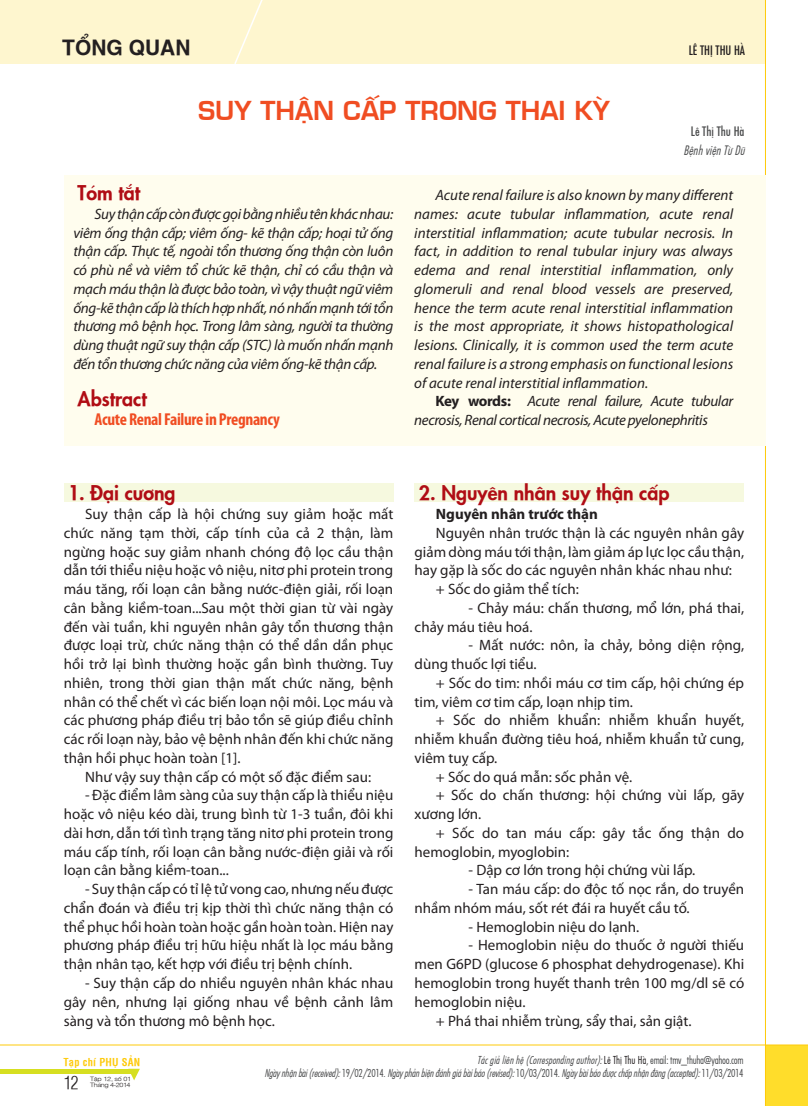
<style>
.page{position:relative;width:808px;height:1106px;background:#fff}
.page>*{position:absolute;margin:0;border:0;box-sizing:border-box;transform-origin:0 0}
.t1{font:25.5px "SFU Eurostile Demi";color:#f04d22}
.t2{font:700 21px "SFU Helvetica";color:#231f20}
.t3{font:800 19.5px "SFU Futura";color:#b00d15}
.t4{font:300 condensed 17.55px "SFU Helvetica";color:#231f20}
.t5{font:700 condensed 17.25px "Myriad Pro";letter-spacing:-.02em;color:#f04d22}
.t6{font:15px/18.8px "Myriad Pro";color:#231f20;text-align:justify}
.t7{font:italic 15px/18.8px "Myriad Pro";letter-spacing:-.02em;color:#231f20;text-align:justify}
.t8{font:700 15px "Myriad Pro";color:#231f20}
.t9{font:italic 300 condensed 14.25px "SFU Function";color:#4b4c4d}
.t10{font:14.25px "SFU Function Condensed";color:#231f20}
.t11{font:14.25px "SFU Function Condensed";color:#4b4c4d}
.t12{font:italic 300 condensed 12px/12.8px "SFU Function";letter-spacing:-.025em;color:#4b4c4d;text-align:right}
.t13{font:700 condensed 10.5px "SFU Helvetica";letter-spacing:.025em;color:#feca0a}
.t14{font:300 6px/6px "SFU Helvetica";letter-spacing:-.05em;color:#231f20;scale:1.19 1}
.s1{font-weight:700;font-style:normal}
.s2{font-style:normal;color:#231f20}
.s3{font-style:normal}
</style>
<div class="page">
<div style="left:415px;top:483px;width:329px;height:19px;background:#f6f9df"></div>
<div style="left:0;top:0;width:765px;height:63px;background:#fef6cf"></div>
<div style="left:766px;top:1045px;width:42px;height:61px;background:#ffdd2b"></div>
<hr style="left:765px;top:0;width:1px;height:1106px;background:#feca0a">
<hr style="left:0;top:1044px;width:808px;height:1px;background:#feca0a">
<svg style="left:233px;top:0;width:35px;height:64px"></svg>
<svg style="left:128px;top:1068px;width:12px;height:12px"></svg>
<div style="left:0;top:1068px;width:134px;height:5px;background:#d6df21"></div>
<div style="left:64px;top:483px;width:329px;height:19px;background:#f6f9df"></div>
<div style="left:64px;top:175px;width:701px;height:271px;background:#fffdee"></div>
<h2 class="t2" style="left:62px;top:31px;width:130px">TỔNG QUAN</h2>
<p class="t10" style="left:689px;top:39px;width:58px">Lê Thị Thu Hà</p>
<h1 class="t1" style="left:198px;top:91px;width:413px">SUY THẬN CẤP TRONG THAI KỲ</h1>
<p class="t11" style="left:691px;top:120px;width:55px">Lê Thị Thu Hà</p>
<p class="t9" style="left:683px;top:139px;width:63px">Bệnh viện Từ Dũ</p>
<h3 class="t3" style="left:78px;top:177px;width:64px">Tóm tắt</h3>
<p class="t7" style="left:73px;top:204px;width:322px;text-indent:21px">Suy thận cấp còn được gọi bằng nhiều tên khác nhau: viêm ống thận cấp; viêm ống- kẽ thận cấp; hoại tử ống thận cấp. Thực tế, ngoài tổn thương ống thận còn luôn có phù nề và viêm tổ chức kẽ thận, chỉ có cầu thận và mạch máu thận là được bảo toàn, vì vậy thuật ngữ viêm ống-kẽ thận cấp là thích hợp nhất, nó nhấn mạnh tới tổn thương mô bệnh học. Trong lâm sàng, người ta thường dùng thuật ngữ suy thận cấp (STC) là muốn nhấn mạnh đến tổn thương chức năng của viêm ống-kẽ thận cấp.</p>
<h3 class="t3" style="left:78px;top:383px;width:71px">Abstract</h3>
<p class="t5" style="left:95px;top:409px;width:187px">Acute Renal Failure in Pregnancy</p>
<p class="t7" style="left:414px;top:185px;width:320px;text-indent:21px">Acute renal failure is also known by many different names: acute tubular inflammation, acute renal interstitial inflammation; acute tubular necrosis. In fact, in addition to renal tubular injury was always edema and renal interstitial inflammation, only glomeruli and renal blood vessels are preserved, hence the term acute renal interstitial inflammation is the most appropriate, it shows histopathological lesions. Clinically, it is common used the term acute renal failure is a strong emphasis on functional lesions of acute renal interstitial inflammation.</p>
<p class="t7" style="left:414px;top:392px;width:320px;text-indent:21px"><span class="s1">Key words:</span> Acute renal failure, Acute tubular necrosis, Renal cortical necrosis, Acute pyelonephritis</p>
<h3 class="t3" style="left:68px;top:477px;width:109px">1. Đại cương</h3>
<p class="t6" style="left:64px;top:504px;width:331px;text-indent:21px">Suy thận cấp là hội chứng suy giảm hoặc mất chức năng tạm thời, cấp tính của cả 2 thận, làm ngừng hoặc suy giảm nhanh chóng độ lọc cầu thận dẫn tới thiểu niệu hoặc vô niệu, nitơ phi protein trong máu tăng, rối loạn cân bằng nước-điện giải, rối loạn cân bằng kiềm-toan...Sau một thời gian từ vài ngày đến vài tuần, khi nguyên nhân gây tổn thương thận được loại trừ, chức năng thận có thể dần dần phục hồi trở lại bình thường hoặc gần bình thường. Tuy nhiên, trong thời gian thận mất chức năng, bệnh nhân có thể chết vì các biến loạn nội môi. Lọc máu và các phương pháp điều trị bảo tồn sẽ giúp điều chỉnh các rối loạn này, bảo vệ bệnh nhân đến khi chức năng thận hồi phục hoàn toàn [1].</p>
<p class="t6" style="left:85px;top:767px;width:288px">Như vậy suy thận cấp có một số đặc điểm sau:</p>
<p class="t6" style="left:64px;top:785px;width:331px;text-indent:21px">- Đặc điểm lâm sàng của suy thận cấp là thiểu niệu hoặc vô niệu kéo dài, trung bình từ 1-3 tuần, đôi khi dài hơn, dẫn tới tình trạng tăng nitơ phi protein trong máu cấp tính, rối loạn cân bằng nước-điện giải và rối loạn cân bằng kiềm-toan...</p>
<p class="t6" style="left:64px;top:879px;width:331px;text-indent:21px">- Suy thận cấp có tỉ lệ tử vong cao, nhưng nếu được chẩn đoán và điều trị kịp thời thì chức năng thận có thể phục hồi hoàn toàn hoặc gần hoàn toàn. Hiện nay phương pháp điều trị hữu hiệu nhất là lọc máu bằng thận nhân tạo, kết hợp với điều trị bệnh chính.</p>
<p class="t6" style="left:64px;top:973px;width:331px;text-indent:21px">- Suy thận cấp do nhiều nguyên nhân khác nhau gây nên, nhưng lại giống nhau về bệnh cảnh lâm sàng và tổn thương mô bệnh học.</p>
<h3 class="t3" style="left:419px;top:477px;width:252px">2. Nguyên nhân suy thận cấp</h3>
<p class="t8" style="left:436px;top:504px;width:164px">Nguyên nhân trước thận</p>
<p class="t6" style="left:436px;top:523px;width:310px">Nguyên nhân trước thận là các nguyên nhân gây</p>
<p class="t6" style="left:415px;top:542px;width:331px">giảm dòng máu tới thận, làm giảm áp lực lọc cầu thận,</p>
<p class="t6" style="left:415px;top:560px;width:319px">hay gặp là sốc do các nguyên nhân khác nhau như:</p>
<p class="t6" style="left:436px;top:579px;width:144px">+ Sốc do giảm thể tích:</p>
<p class="t6" style="left:415px;top:598px;width:331px;text-indent:54px">- Chảy máu: chấn thương, mổ lớn, phá thai, chảy máu tiêu hoá.</p>
<p class="t6" style="left:415px;top:635px;width:331px;text-indent:54px">- Mất nước: nôn, ỉa chảy, bỏng diện rộng, dùng thuốc lợi tiểu.</p>
<p class="t6" style="left:415px;top:673px;width:331px;text-indent:21px">+ Sốc do tim: nhồi máu cơ tim cấp, hội chứng ép tim, viêm cơ tim cấp, loạn nhịp tim.</p>
<p class="t6" style="left:436px;top:710px;width:310px">+ Sốc do nhiễm khuẩn: nhiễm khuẩn huyết,</p>
<p class="t6" style="left:415px;top:729px;width:331px">nhiễm khuẩn đường tiêu hoá, nhiễm khuẩn tử cung,</p>
<p class="t6" style="left:415px;top:748px;width:84px">viêm tuỵ cấp.</p>
<p class="t6" style="left:436px;top:767px;width:198px">+ Sốc do quá mẫn: sốc phản vệ.</p>
<p class="t6" style="left:436px;top:785px;width:310px">+ Sốc do chấn thương: hội chứng vùi lấp, gãy</p>
<p class="t6" style="left:415px;top:804px;width:68px">xương lớn.</p>
<p class="t6" style="left:436px;top:823px;width:310px">+ Sốc do tan máu cấp: gây tắc ống thận do</p>
<p class="t6" style="left:415px;top:842px;width:156px">hemoglobin, myoglobin:</p>
<p class="t6" style="left:469px;top:860px;width:228px">- Dập cơ lớn trong hội chứng vùi lấp.</p>
<p class="t6" style="left:415px;top:879px;width:331px;text-indent:54px">- Tan máu cấp: do độc tố nọc rắn, do truyền nhầm nhóm máu, sốt rét đái ra huyết cầu tố.</p>
<p class="t6" style="left:469px;top:917px;width:172px">- Hemoglobin niệu do lạnh.</p>
<p class="t6" style="left:469px;top:935px;width:277px">- Hemoglobin niệu do thuốc ở người thiếu</p>
<p class="t6" style="left:415px;top:954px;width:331px">men G6PD (glucose 6 phosphat dehydrogenase). Khi</p>
<p class="t6" style="left:415px;top:973px;width:331px">hemoglobin trong huyết thanh trên 100 mg/dl sẽ có</p>
<p class="t6" style="left:415px;top:992px;width:112px">hemoglobin niệu.</p>
<p class="t6" style="left:436px;top:1010px;width:257px">+ Phá thai nhiễm trùng, sẩy thai, sản giật.</p>
<p class="t13" style="left:63px;top:1054px;width:78px">Tạp chí Phụ Sản</p>
<p class="t4" style="left:64px;top:1069px;width:16px">12</p>
<p class="t14" style="left:90px;top:1075px;width:36px">Tập 12, số 01<br>Tháng 4-2014</p>
<p class="t12" style="left:264px;top:1052px;width:481px">Tác giả liên hệ (Corresponding author): <span class="s2">Lê Thị Thu Hà</span><span class="s3">, email: tmv_thuha@yahoo.com<br></span>Ngày nhận bài (received): <span class="s3">19/02/2014.</span> Ngày phản biện đánh giá bài báo (revised): <span class="s3">10/03/2014.</span> Ngày bài báo được chấp nhận đăng (accepted): <span class="s3">11/03/2014</span></p>
</div>
